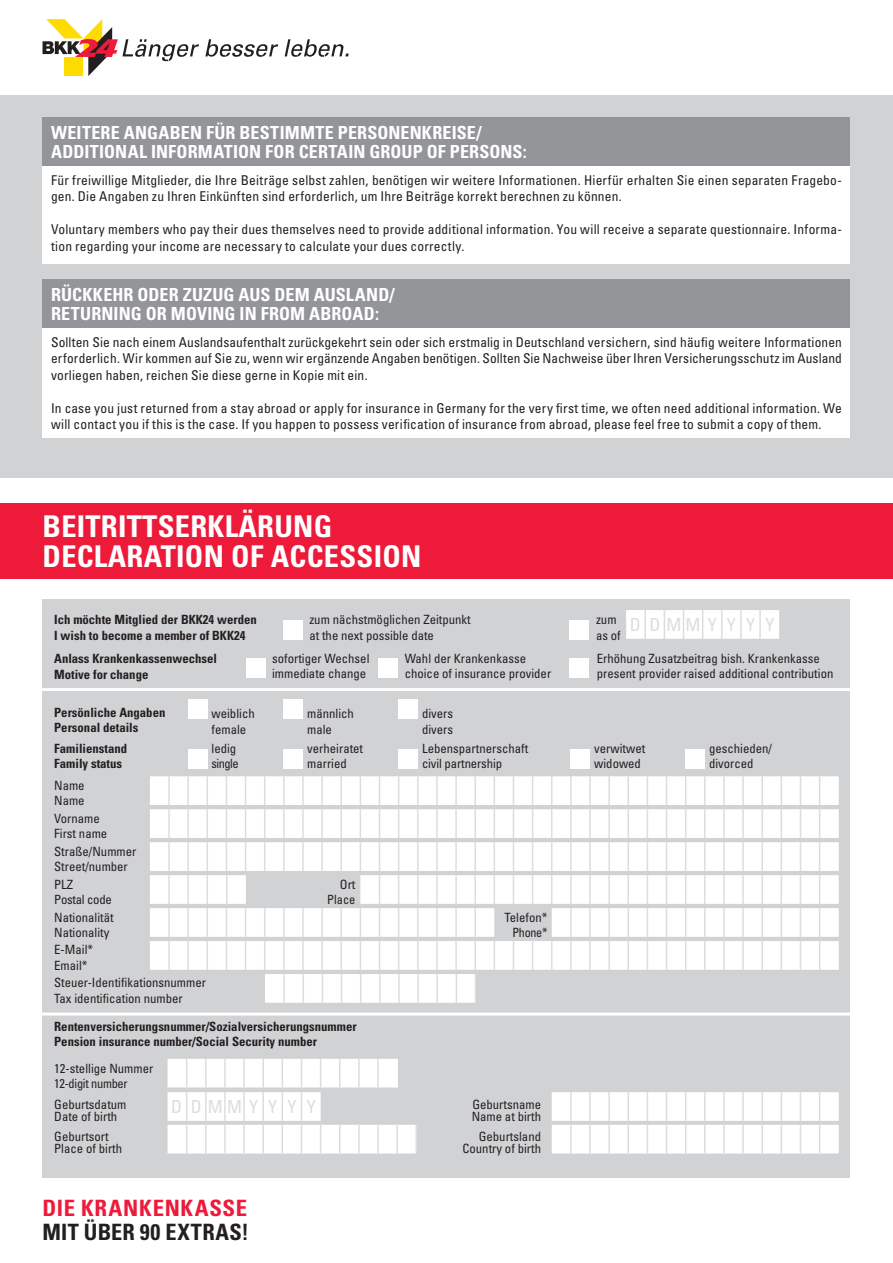
<style>
.page{position:relative;width:893px;height:1263px;background:#fff}
.page>*{position:absolute;margin:0;border:0;box-sizing:border-box;transform-origin:0 0}
.t1{font:700 condensed 30px/30px "Univers LT Std";letter-spacing:.01em;color:#fff}
.t2{font:700 condensed 22.5px "Univers LT Std";letter-spacing:.02em;color:#231f20}
.t3{font:700 condensed 22.5px "Univers LT Std";letter-spacing:.03em;color:#ed1a3a}
.t4{font:700 condensed 18px/18.6px "Univers LT Std";letter-spacing:.01em;color:#fff}
.t5{font:condensed 18px "Univers LT Std";letter-spacing:.435em;color:#dcdddf}
.t6{font:condensed 13.5px/16.5px "Univers LT Std";letter-spacing:.015em;color:#231f20}
.t7{font:condensed 12.75px/15.3px "Univers LT Std";color:#231f20}
.t8{font:700 condensed 12.75px/15.3px "Univers LT Std";color:#231f20}
.t9{font:condensed 12.75px/15.3px "Univers LT Std";letter-spacing:-.02em;color:#231f20}
.t10{font:condensed 12.75px/15.3px "Univers LT Std";letter-spacing:-.04em;color:#231f20}
</style>
<div class="page">
<div style="left:0;top:95px;width:893px;height:383px;background:#d1d2d4"></div>
<div style="left:43px;top:118px;width:807px;height:48px;background:#939598"></div>
<div style="left:43px;top:166px;width:807px;height:98px;background:#fff"></div>
<div style="left:43px;top:280px;width:807px;height:48px;background:#939598"></div>
<div style="left:43px;top:328px;width:807px;height:109px;background:#fff"></div>
<div style="left:0;top:503px;width:893px;height:75px;background:#ed1a3a"></div>
<div style="left:43px;top:600px;width:807px;height:578px;background:#d1d2d4"></div>
<div style="left:284px;top:620px;width:19px;height:19px;background:#fff"></div>
<div style="left:247px;top:658px;width:19px;height:20px;background:#fff"></div>
<div style="left:570px;top:620px;width:19px;height:19px;background:#fff"></div>
<div style="left:378px;top:658px;width:20px;height:20px;background:#fff"></div>
<div style="left:570px;top:658px;width:19px;height:20px;background:#fff"></div>
<svg style="left:626px;top:610px;width:153px;height:29px;background:#fdfdfd"></svg>
<hr style="left:721px;top:610px;width:2px;height:29px;background:#dcdddf">
<hr style="left:740px;top:610px;width:2px;height:29px;background:#dcdddf">
<hr style="left:759px;top:610px;width:2px;height:29px;background:#dcdddf">
<hr style="left:35px;top:688px;width:823px;height:3px;background:#fff">
<div style="left:284px;top:699px;width:19px;height:19px;background:#fff"></div>
<div style="left:399px;top:699px;width:19px;height:19px;background:#fff"></div>
<div style="left:188px;top:749px;width:19px;height:20px;background:#fff"></div>
<div style="left:284px;top:749px;width:19px;height:20px;background:#fff"></div>
<div style="left:571px;top:749px;width:19px;height:20px;background:#fff"></div>
<div style="left:399px;top:749px;width:19px;height:20px;background:#fff"></div>
<div style="left:188px;top:699px;width:19px;height:19px;background:#fff"></div>
<div style="left:686px;top:749px;width:19px;height:20px;background:#fff"></div>
<svg style="left:150px;top:776px;width:689px;height:227px"></svg>
<svg style="left:552px;top:1092px;width:287px;height:61px;background:#f9f9f9"></svg>
<svg style="left:168px;top:1059px;width:249px;height:94px"></svg>
<hr style="left:358px;top:1059px;width:2px;height:28px;background:#dcdddf">
<hr style="left:377px;top:1059px;width:2px;height:28px;background:#dcdddf">
<hr style="left:396px;top:1059px;width:2px;height:28px;background:#fff">
<hr style="left:35px;top:1012px;width:823px;height:3px;background:#fff">
<svg style="left:205px;top:39px;width:73px;height:18px"></svg>
<svg style="left:285px;top:39px;width:64px;height:18px"></svg>
<svg style="left:43px;top:19px;width:156px;height:57px"></svg>
<h3 class="t4" style="left:51px;top:123px;width:477px">WEITERE ANGABEN FÜR BESTIMMTE PERSONENKREISE/<br>ADDITIONAL INFORMATION FOR CERTAIN GROUP OF PERSONS:</h3>
<p class="t6" style="left:51px;top:171px;width:792px">Für freiwillige Mitglieder, die Ihre Beiträge selbst zahlen, benötigen wir weitere Informationen. Hierfür erhalten Sie einen separaten Fragebo&shy;gen. Die Angaben zu Ihren Einkünften sind erforderlich, um Ihre Beiträge korrekt berechnen zu können.</p>
<p class="t6" style="left:51px;top:221px;width:792px">Voluntary members who pay their dues themselves need to provide additional information. You will receive a separate questionnaire. Informa&shy;tion regarding your income are necessary to calculate your dues correctly.</p>
<h3 class="t4" style="left:51px;top:285px;width:345px">RÜCKKEHR ODER ZUZUG AUS DEM AUSLAND/<br>RETURNING OR MOVING IN FROM ABROAD:</h3>
<p class="t6" style="left:51px;top:333px;width:792px;text-align:justify">Sollten Sie nach einem Auslandsaufenthalt zurückgekehrt sein oder sich erstmalig in Deutschland versichern, sind häufig weitere Informationen erforderlich. Wir kommen auf Sie zu, wenn wir ergänzende Angaben benötigen. Sollten Sie Nachweise über Ihren Versicherungsschutz im Ausland vorliegen haben, reichen Sie diese gerne in Kopie mit ein.</p>
<p class="t6" style="left:51px;top:399px;width:792px">In case you just returned from a stay abroad or apply for insurance in Germany for the very first time, we often need additional information. We will contact you if this is the case. If you happen to possess verification of insurance from abroad, please feel free to submit a copy of them.</p>
<h1 class="t1" style="left:43px;top:511px;width:380px">BEITRITTSERKLÄRUNG<br>DECLARATION OF ACCESSION</h1>
<p class="t8" style="left:54px;top:612px;width:204px">Ich möchte Mitglied der BKK24 werden<br>I wish to become a member of BKK24</p>
<p class="t8" style="left:54px;top:651px;width:164px">Anlass Krankenkassenwechsel<br>Motive for change</p>
<p class="t7" style="left:309px;top:612px;width:163px">zum nächstmöglichen Zeitpunkt at the next possible date</p>
<p class="t7" style="left:272px;top:650px;width:99px">sofortiger Wechsel immediate change</p>
<p class="t7" style="left:596px;top:612px;width:26px">zum as of</p>
<h3 class="t5" style="left:630px;top:613px;width:146px">DDMMYYY Y</h3>
<p class="t7" style="left:405px;top:650px;width:148px">Wahl der Krankenkasse choice of insurance provider</p>
<p class="t7" style="left:597px;top:650px;width:238px">Erhöhung Zusatzbeitrag bish. Krankenkasse present provider raised additional contribution</p>
<p class="t8" style="left:54px;top:704px;width:113px">Persönliche Angaben<br>Personal details</p>
<p class="t8" style="left:54px;top:740px;width:74px">Familienstand<br>Family status</p>
<p class="t7" style="left:212px;top:706px;width:45px">weiblich female</p>
<p class="t7" style="left:422px;top:706px;width:33px">divers divers</p>
<p class="t7" style="left:307px;top:740px;width:57px">verheiratet married</p>
<p class="t7" style="left:594px;top:740px;width:52px">verwitwet widowed</p>
<p class="t7" style="left:709px;top:740px;width:65px">geschieden/ divorced</p>
<p class="t7" style="left:307px;top:706px;width:48px">männlich male</p>
<p class="t10" style="left:212px;top:740px;width:29px">ledig single</p>
<p class="t7" style="left:422px;top:740px;width:108px">Lebenspartnerschaft civil partnership</p>
<p class="t7" style="left:54px;top:777px;width:32px">Name<br>Name</p>
<p class="t7" style="left:54px;top:810px;width:55px">Vorname<br>First name</p>
<p class="t7" style="left:54px;top:843px;width:84px">Straße/Nummer<br>Street/number</p>
<p class="t9" style="left:54px;top:876px;width:59px">PLZ<br>Postal code</p>
<p class="t7" style="left:54px;top:909px;width:61px">Nationalität<br>Nationality</p>
<p class="t7" style="left:54px;top:942px;width:40px">E-Mail*<br>Email*</p>
<p class="t7" style="left:54px;top:975px;width:153px">Steuer-Identifikationsnummer<br>Tax identification number</p>
<p class="t7" style="left:327px;top:876px;width:30px;text-align:right">Ort<br>Place</p>
<p class="t8" style="left:54px;top:1019px;width:304px">Rentenversicherungsnummer/Sozialversicherungsnummer<br>Pension insurance number/Social Security number</p>
<p class="t7" style="left:54px;top:1060px;width:101px">12-stellige Nummer<br>12-digit number</p>
<p class="t7" style="left:54px;top:1098px;width:74px;line-height:12px">Geburtsdatum<br>Date of birth</p>
<p class="t7" style="left:54px;top:1131px;width:69px;line-height:12px">Geburtsort<br>Place of birth</p>
<h3 class="t5" style="left:171px;top:1095px;width:146px">DDMMYYY Y</h3>
<h2 class="t3" style="left:43px;top:1194px;width:206px">DIE KRANKENKASSE</h2>
<h2 class="t2" style="left:43px;top:1218px;width:208px">MIT ÜBER 90 EXTRAS!</h2>
<p class="t7" style="left:505px;top:909px;width:44px;text-align:right">Telefon*<br>Phone*</p>
<p class="t7" style="left:472px;top:1098px;width:71px;line-height:12px">Geburtsname<br>Name at birth</p>
<p class="t7" style="left:462px;top:1131px;width:80px;line-height:12px;text-align:right">Geburtsland<br>Country of birth</p>
</div>
